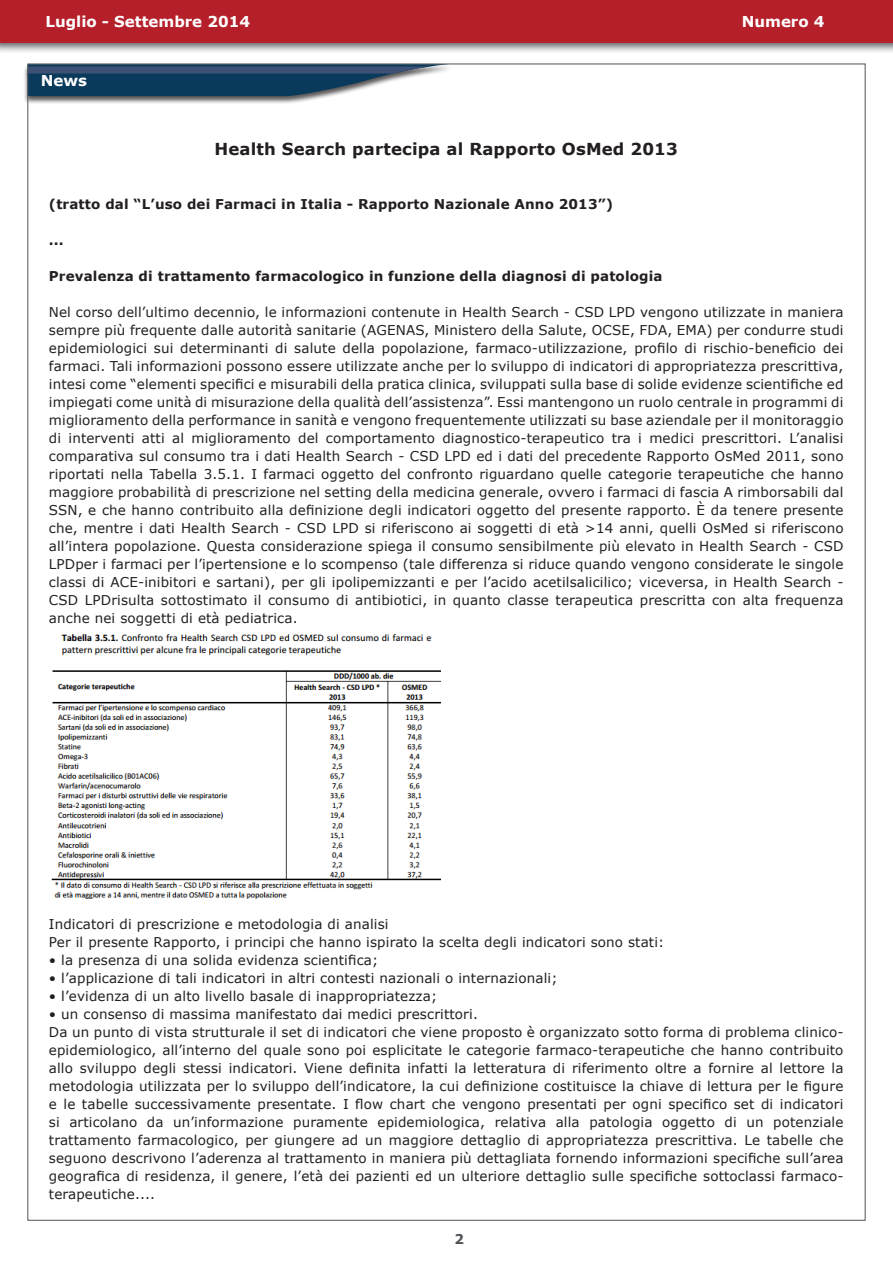
<style>
.page{position:relative;width:893px;height:1263px;background:#fff}
.page>*{position:absolute;margin:0;border:0;box-sizing:border-box;transform-origin:0 0}
.ok{font:700 16.5px "Verdana";letter-spacing:.01em;color:#231f20}
.t1{font:700 15px "Verdana";color:#fff}
.TXT_PARAGRAFO{font:13.5px/18px "Verdana";letter-spacing:.01em;color:#231f20;text-align:justify}
.TXT_PARAGRAFO-2{font:700 13.5px "Verdana";letter-spacing:.01em;color:#231f20}
.TXT_PARAGRAFO-3{font:700 13.5px "Verdana";color:#505356}
</style>
<div class="page">
<div style="left:0;top:0;width:893px;height:54px;background:#231f20;opacity:.75"></div>
<div style="left:0;top:0;width:893px;height:43px;background:#b41f2a"></div>
<img style="left:51px;top:634px;width:390px;height:265px">
<div style="left:23px;top:64px;width:430px;height:41px;background:#231f20;opacity:.75"></div>
<svg style="left:30px;top:66px;width:419px;height:30px;background:#3f5f7a"></svg>
<p class="t1" style="left:45px;top:11px;width:206px">Luglio - Settembre 2014</p>
<p class="t1" style="left:742px;top:11px;width:84px">Numero 4</p>
<p class="t1" style="left:41px;top:70px;width:48px">News</p>
<p class="ok" style="left:214px;top:138px;width:465px">Health Search partecipa al Rapporto OsMed 2013</p>
<p class="TXT_PARAGRAFO-2" style="left:49px;top:195px;width:566px">(tratto dal “L’uso dei Farmaci in Italia - Rapporto Nazionale Anno 2013”)</p>
<p class="TXT_PARAGRAFO-2" style="left:49px;top:231px;width:16px">...</p>
<p class="TXT_PARAGRAFO-2" style="left:49px;top:267px;width:615px">Prevalenza di trattamento farmacologico in funzione della diagnosi di patologia</p>
<p class="TXT_PARAGRAFO" style="left:49px;top:303px;width:796px">Nel corso dell’ultimo decennio, le informazioni contenute in Health Search - CSD LPD vengono utilizzate in maniera sempre più frequente dalle autorità sanitarie (AGENAS, Ministero della Salute, OCSE, FDA, EMA) per condurre studi epidemiologici sui determinanti di salute della popolazione, farmaco-utilizzazione, profilo di rischio-beneficio dei farmaci. Tali informazioni possono essere utilizzate anche per lo sviluppo di indicatori di appropriatezza prescrittiva, intesi come “elementi specifici e misurabili della pratica clinica, sviluppati sulla base di solide evidenze scientifiche ed impiegati come unità di misurazione della qualità dell’assistenza”. Essi mantengono un ruolo centrale in programmi di miglioramento della performance in sanità e vengono frequentemente utilizzati su base aziendale per il monitoraggio di interventi atti al miglioramento del comportamento diagnostico-terapeutico tra i medici prescrittori. L’analisi comparativa sul consumo tra i dati Health Search - CSD LPD ed i dati del precedente Rapporto OsMed 2011, sono riportati nella Tabella 3.5.1. I farmaci oggetto del confronto riguardano quelle categorie terapeutiche che hanno maggiore probabilità di prescrizione nel setting della medicina generale, ovvero i farmaci di fascia A rimborsabili dal SSN, e che hanno contribuito alla definizione degli indicatori oggetto del presente rapporto. È da tenere presente che, mentre i dati Health Search - CSD LPD si riferiscono ai soggetti di età &gt;14 anni, quelli OsMed si riferiscono all’intera popolazione. Questa considerazione spiega il consumo sensibilmente più elevato in Health Search - CSD LPDper i farmaci per l’ipertensione e lo scompenso (tale differenza si riduce quando vengono considerate le singole classi di ACE-inibitori e sartani), per gli ipolipemizzanti e per l’acido acetilsalicilico; viceversa, in Health Search - CSD LPDrisulta sottostimato il consumo di antibiotici, in quanto classe terapeutica prescritta con alta frequenza anche nei soggetti di età pediatrica.</p>
<p class="TXT_PARAGRAFO" style="left:49px;top:915px;width:341px">Indicatori di prescrizione e metodologia di analisi</p>
<p class="TXT_PARAGRAFO" style="left:49px;top:933px;width:617px">Per il presente Rapporto, i principi che hanno ispirato la scelta degli indicatori sono stati:</p>
<p class="TXT_PARAGRAFO" style="left:49px;top:951px;width:331px">• la presenza di una solida evidenza scientifica;</p>
<p class="TXT_PARAGRAFO" style="left:49px;top:969px;width:510px">• l’applicazione di tali indicatori in altri contesti nazionali o internazionali;</p>
<p class="TXT_PARAGRAFO" style="left:49px;top:987px;width:390px">• l’evidenza di un alto livello basale di inappropriatezza;</p>
<p class="TXT_PARAGRAFO" style="left:49px;top:1005px;width:431px">• un consenso di massima manifestato dai medici prescrittori.</p>
<p class="TXT_PARAGRAFO" style="left:49px;top:1023px;width:796px">Da un punto di vista strutturale il set di indicatori che viene proposto è organizzato sotto forma di problema clinico&shy;epidemiologico, all’interno del quale sono poi esplicitate le categorie farmaco-terapeutiche che hanno contribuito allo sviluppo degli stessi indicatori. Viene definita infatti la letteratura di riferimento oltre a fornire al lettore la metodologia utilizzata per lo sviluppo dell’indicatore, la cui definizione costituisce la chiave di lettura per le figure e le tabelle successivamente presentate. I flow chart che vengono presentati per ogni specifico set di indicatori si articolano da un’informazione puramente epidemiologica, relativa alla patologia oggetto di un potenziale trattamento farmacologico, per giungere ad un maggiore dettaglio di appropriatezza prescrittiva. Le tabelle che seguono descrivono l’aderenza al trattamento in maniera più dettagliata fornendo informazioni specifiche sull’area geografica di residenza, il genere, l’età dei pazienti ed un ulteriore dettaglio sulle specifiche sottoclassi farmaco&shy;terapeutiche....</p>
<p class="TXT_PARAGRAFO-3" style="left:455px;top:1229px;width:11px">2</p>
</div>
